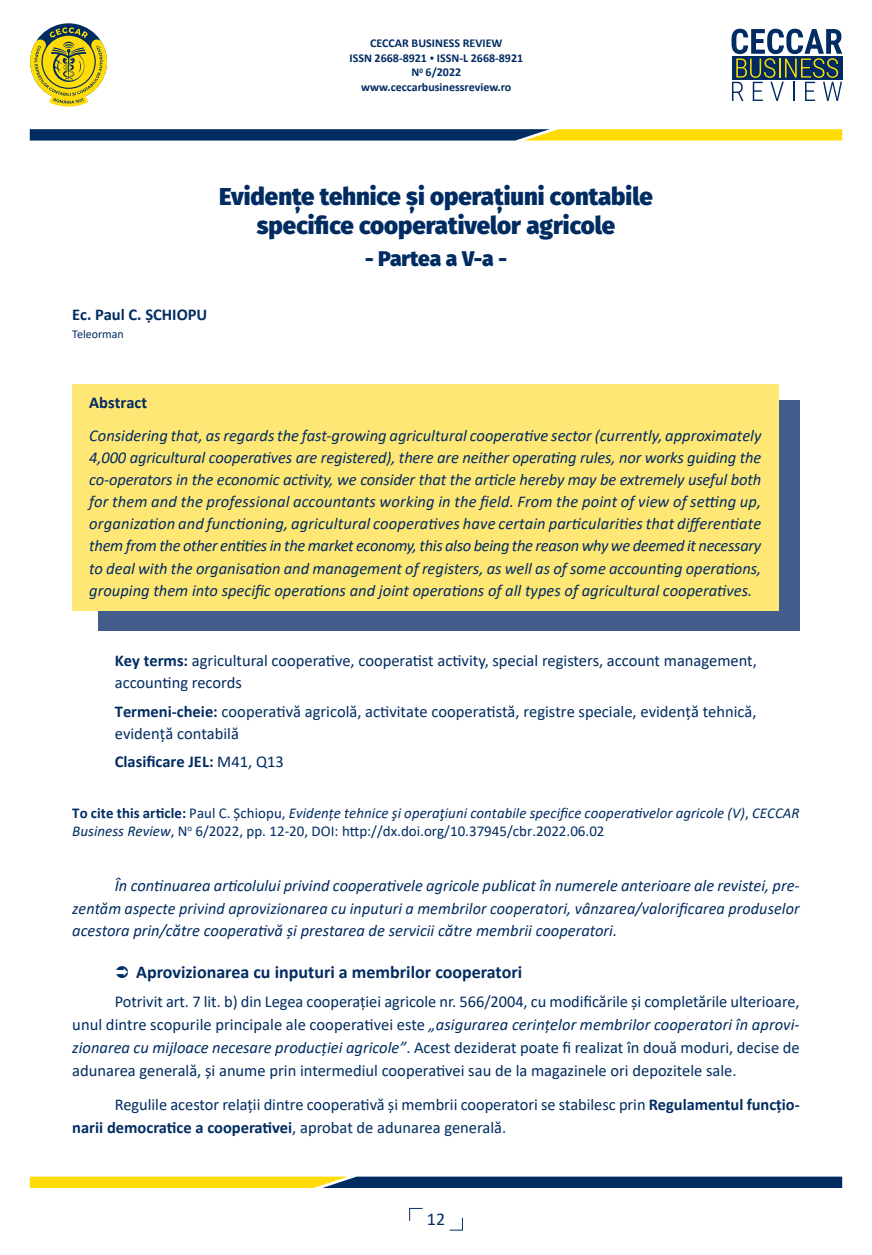
<style>
.page{position:relative;width:872px;height:1255px;background:#fff}
.page>*{position:absolute;margin:0;border:0;box-sizing:border-box;transform-origin:0 0}
.t1{font:900 24px/28.8px "Fira Sans";color:#002c62;text-align:center}
.t2{font:900 21px "Fira Sans";letter-spacing:-.01em;color:#002c62}
.t3{font:700 18px "Calibri";color:#002c62}
.t4{font:18px "Calibri";color:#002c62}
.t5{font:italic 16.5px/22px "Calibri";color:#002c62;text-align:justify}
.t6{font:16.5px/23px "Calibri";color:#002c62}
.t7{font:700 16.5px "Calibri";color:#002c62}
.t8{font:italic 15px/18px "Calibri";letter-spacing:.005em;color:#002c62}
.t9{font:700 12px/14.4px "Calibri";color:#002c62;text-align:center}
.t10{font:12px "Calibri";color:#002c62}
.s1{font-size:9px}
.s2{font-weight:700}
.s3{font-weight:400}
.s4{font-weight:700;font-style:normal}
.s5{font-style:normal}
.s6{font-style:italic}
</style>
<div class="page">
<svg style="left:409px;top:1207px;width:13px;height:13px"></svg>
<svg style="left:30px;top:27px;width:77px;height:80px"></svg>
<svg style="left:731px;top:29px;width:111px;height:72px"></svg>
<svg style="left:30px;top:129px;width:812px;height:11px;background:#637144"></svg>
<svg style="left:30px;top:1176px;width:812px;height:11px;background:#6a774c"></svg>
<svg style="left:449px;top:1217px;width:14px;height:13px"></svg>
<div style="left:98px;top:400px;width:701px;height:230px;background:#425c8b"></div>
<div style="left:72px;top:384px;width:706px;height:226px;background:#ffe775"></div>
<p class="t9" style="left:349px;top:36px;width:175px">CECCAR BUSINESS REVIEW<br>ISSN 2668-8921 <span class="s1">•</span> ISSN-L 2668-8921<br>N<sup>0</sup> 6/2022 www.ceccarbusinessreview.ro</p>
<h1 class="t1" style="left:219px;top:180px;width:435px">Evidențe tehnice și operațiuni contabile specifice cooperativelor agricole</h1>
<p class="t2" style="left:365px;top:240px;width:143px">- Partea a V-a -</p>
<p class="t7" style="left:72px;top:302px;width:137px">Ec. Paul C. ȘCHIOPU</p>
<p class="t10" style="left:72px;top:326px;width:53px">Teleorman</p>
<p class="t7" style="left:89px;top:391px;width:59px">Abstract</p>
<p class="t5" style="left:89px;top:424px;width:673px">Considering that, as regards the fast-growing agricultural cooperative sector (currently, approximately 4,000 agricultural cooperatives are registered), there are neither operating rules, nor works guiding the co-operators in the economic activity, we consider that the article hereby may be extremely useful both for them and the professional accountants working in the field. From the point of view of setting up, organization and functioning, agricultural cooperatives have certain particularities that differentiate them from the other entities in the market economy, this also being the reason why we deemed it necessary to deal with the organisation and management of registers, as well as of some accounting operations, grouping them into specific operations and joint operations of all types of agricultural cooperatives.</p>
<p class="t6" style="left:115px;top:649px;width:643px;line-height:22px"><span class="s2">Key terms:</span> agricultural cooperative, cooperatist activity, special registers, account management, accounting records</p>
<p class="t6" style="left:115px;top:699px;width:643px;line-height:22px"><span class="s2">Termeni-cheie:</span> cooperativă agricolă, activitate cooperatistă, registre speciale, evidență tehnică, evidență contabilă</p>
<p class="t7" style="left:115px;top:750px;width:170px">Clasificare JEL: <span class="s3">M41, Q13</span></p>
<p class="t8" style="left:72px;top:803px;width:729px"><span class="s4">To cite this article:</span> <span class="s5">Paul C. Șchiopu,</span> Evidențe tehnice şi operaţiuni contabile specifice cooperativelor agricole (V)<span class="s5">,</span> CECCAR<br>Business Review<span class="s5">, N</span><sup>o</sup> <span class="s5">6/2022, pp. 12-20, DOI: http://dx.doi.org/10.37945/cbr.2022.06.02</span></p>
<p class="t5" style="left:72px;top:873px;width:729px;text-indent:43px">În continuarea articolului privind cooperativele agricole publicat în numerele anterioare ale revistei, pre&shy;zentăm aspecte privind aprovizionarea cu inputuri a membrilor cooperatori, vânzarea/valorificarea produselor acestora prin/către cooperativă și prestarea de servicii către membrii cooperatori.</p>
<p class="t3" style="left:136px;top:959px;width:387px">Aprovizionarea cu inputuri a membrilor cooperatori</p>
<p class="t6" style="left:72px;top:990px;width:729px;text-align:justify;text-indent:43px">Potrivit art. 7 lit. b) din Legea cooperației agricole nr. 566/2004, cu modificările și completările ulterioare, unul dintre scopurile principale ale cooperativei este <span class="s6">„asigurarea cerințelor membrilor cooperatori în aprovi&shy;zionarea cu mijloace necesare producției agricole”</span>. Acest deziderat poate fi realizat în două moduri, decise de adunarea generală, și anume prin intermediul cooperativei sau de la magazinele ori depozitele sale.</p>
<p class="t6" style="left:72px;top:1092px;width:729px;text-indent:43px">Regulile acestor relații dintre cooperativă și membrii cooperatori se stabilesc prin <span class="s2">Regulamentul funcțio&shy;narii democratice a cooperativei</span>, aprobat de adunarea generală.</p>
<p class="t4" style="left:427px;top:1206px;width:20px">12</p>
</div>
